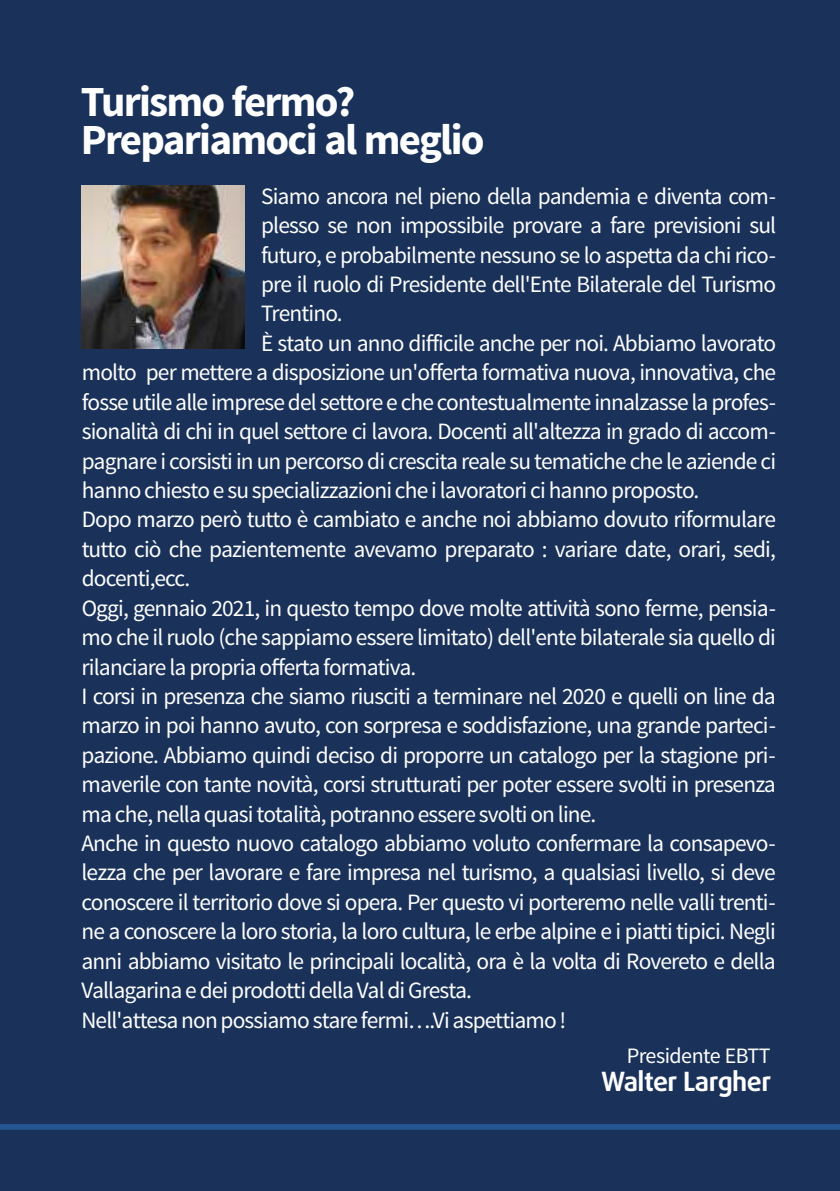
<style>
.page{position:relative;width:840px;height:1191px;background:#fff}
.page>*{position:absolute;margin:0;border:0;box-sizing:border-box;transform-origin:0 0}
.t1{font:700 43px/37.8px "Source Sans Pro";letter-spacing:-.04em;color:#fefefe}
.t2{font:700 26.6px "Daxline Pro";letter-spacing:-.02em;color:#fefefe}
.t3{font:23.4px "Source Sans Pro";letter-spacing:-.035em;color:#fefefe}
.t4{font:22px "Source Sans Pro";letter-spacing:-.025em;color:#fefefe}
</style>
<div class="page">
<div style="left:0;top:0;width:839px;height:1191px;background:#1a325a"></div>
<div style="left:0;top:1124px;width:839px;height:5px;background:#255694"></div>
<img style="left:82px;top:186px;width:162px;height:162px">
<h1 class="t1" style="left:81px;top:86px;width:405px">Turismo fermo?<br>Prepariamoci al meglio</h1>
<p class="t3" style="left:261px;top:186px;width:516px">Siamo ancora nel pieno della pandemia e diventa com-</p>
<p class="t3" style="left:261px;top:216px;width:516px">plesso se non impossibile provare a fare previsioni sul</p>
<p class="t3" style="left:261px;top:245px;width:516px">futuro, e probabilmente nessuno se lo aspetta da chi rico-</p>
<p class="t3" style="left:261px;top:274px;width:516px">pre il ruolo di Presidente dell'Ente Bilaterale del Turismo</p>
<p class="t3" style="left:261px;top:304px;width:83px">Trentino.</p>
<p class="t3" style="left:261px;top:333px;width:516px">È stato un anno difficile anche per noi. Abbiamo lavorato</p>
<p class="t3" style="left:82px;top:363px;width:695px">molto per mettere a disposizione un'offerta formativa nuova, innovativa, che</p>
<p class="t3" style="left:82px;top:392px;width:695px">fosse utile alle imprese del settore e che contestualmente innalzasse la profes-</p>
<p class="t3" style="left:82px;top:421px;width:695px">sionalità di chi in quel settore ci lavora. Docenti all'altezza in grado di accom-</p>
<p class="t3" style="left:82px;top:451px;width:695px">pagnare i corsisti in un percorso di crescita reale su tematiche che le aziende ci</p>
<p class="t3" style="left:82px;top:480px;width:619px">hanno chiesto e su specializzazioni che i lavoratori ci hanno proposto.</p>
<p class="t3" style="left:82px;top:510px;width:695px">Dopo marzo però tutto è cambiato e anche noi abbiamo dovuto riformulare</p>
<p class="t3" style="left:82px;top:539px;width:695px">tutto ciò che pazientemente avevamo preparato : variare date, orari, sedi,</p>
<p class="t3" style="left:82px;top:568px;width:110px">docenti,ecc.</p>
<p class="t3" style="left:82px;top:598px;width:695px">Oggi, gennaio 2021, in questo tempo dove molte attività sono ferme, pensia-</p>
<p class="t3" style="left:82px;top:627px;width:695px">mo che il ruolo (che sappiamo essere limitato) dell'ente bilaterale sia quello di</p>
<p class="t3" style="left:82px;top:657px;width:336px">rilanciare la propria offerta formativa.</p>
<p class="t3" style="left:82px;top:686px;width:695px">I corsi in presenza che siamo riusciti a terminare nel 2020 e quelli on line da</p>
<p class="t3" style="left:82px;top:716px;width:695px">marzo in poi hanno avuto, con sorpresa e soddisfazione, una grande parteci-</p>
<p class="t3" style="left:81px;top:745px;width:695px">pazione. Abbiamo quindi deciso di proporre un catalogo per la stagione pri-</p>
<p class="t3" style="left:81px;top:774px;width:695px">maverile con tante novità, corsi strutturati per poter essere svolti in presenza</p>
<p class="t3" style="left:81px;top:804px;width:516px">ma che, nella quasi totalità, potranno essere svolti on line.</p>
<p class="t3" style="left:81px;top:833px;width:695px">Anche in questo nuovo catalogo abbiamo voluto confermare la consapevo-</p>
<p class="t3" style="left:81px;top:863px;width:695px">lezza che per lavorare e fare impresa nel turismo, a qualsiasi livello, si deve</p>
<p class="t3" style="left:81px;top:892px;width:695px">conoscere il territorio dove si opera. Per questo vi porteremo nelle valli trenti-</p>
<p class="t3" style="left:81px;top:921px;width:695px">ne a conoscere la loro storia, la loro cultura, le erbe alpine e i piatti tipici. Negli</p>
<p class="t3" style="left:81px;top:951px;width:695px">anni abbiamo visitato le principali località, ora è la volta di Rovereto e della</p>
<p class="t3" style="left:81px;top:980px;width:392px">Vallagarina e dei prodotti della Val di Gresta.</p>
<p class="t3" style="left:81px;top:1010px;width:486px">Nell'attesa non possiamo stare fermi….Vi aspettiamo !</p>
<p class="t4" style="left:626px;top:1046px;width:145px">Presidente EBTT</p>
<p class="t2" style="left:600px;top:1070px;width:172px">Walter Largher</p>
</div>
